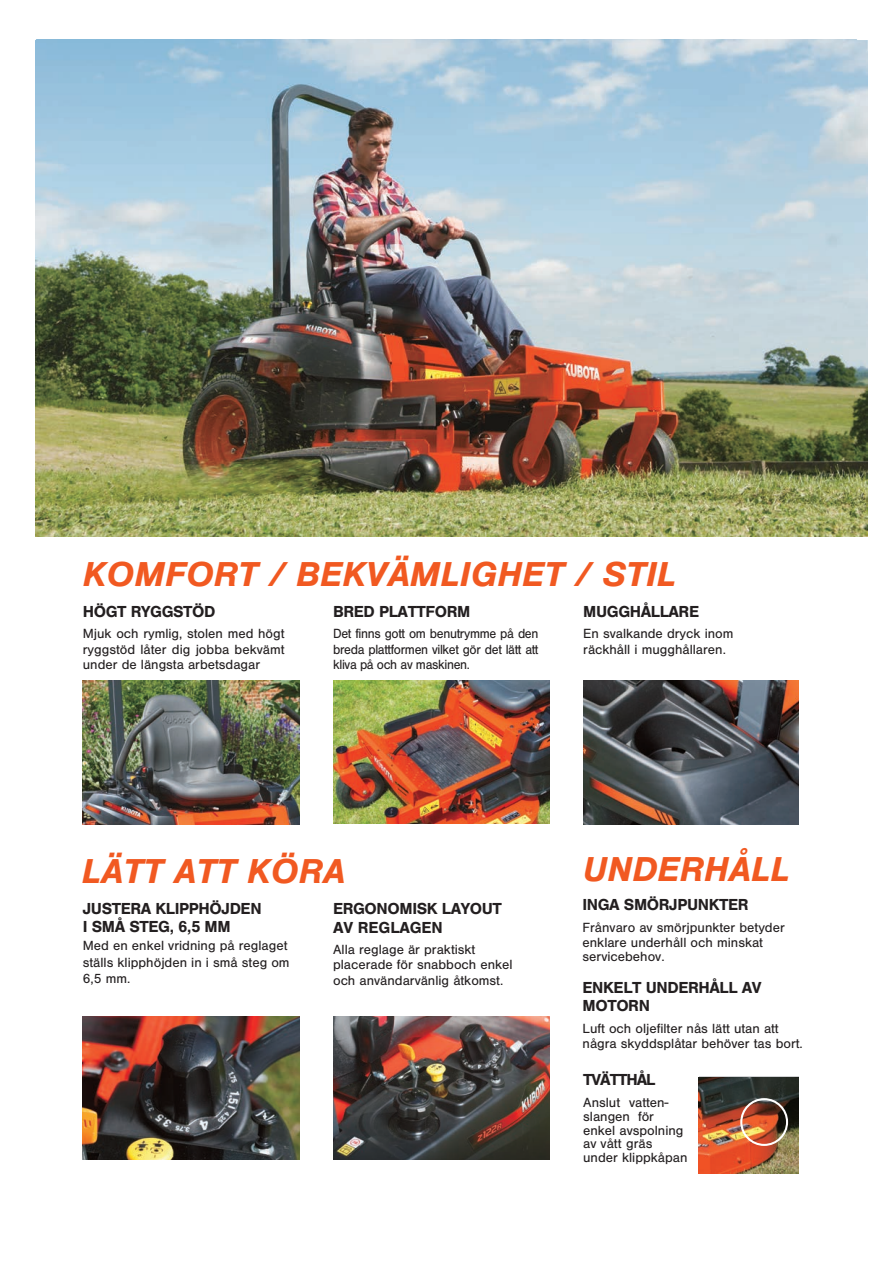
<style>
.page{position:relative;width:893px;height:1263px;background:#fff}
.page>*{position:absolute;margin:0;border:0;box-sizing:border-box;transform-origin:0 0}
.t1{font:italic 700 35.85px "Nimbus San";color:#f15921}
.t2{font:700 16.5px/18.1px "Nimbus San";letter-spacing:-.025em;color:#231f20}
.t3{font:700 16.5px "Nimbus San";letter-spacing:-.065em;color:#231f20}
.t4{font:13.8px/13.6px "Nimbus San";color:#231f20}
.t5{font:13.8px/15.1px "Nimbus San";color:#231f20;text-align:justify;scale:.94 1}
</style>
<div class="page">
<img style="left:583px;top:681px;width:215px;height:143px">
<img style="left:333px;top:680px;width:217px;height:144px">
<img style="left:83px;top:681px;width:216px;height:143px">
<img style="left:83px;top:1016px;width:216px;height:143px">
<img style="left:333px;top:1016px;width:217px;height:143px">
<img style="left:36px;top:39px;width:831px;height:498px">
<img style="left:699px;top:1077px;width:99px;height:96px">
<div style="left:740px;top:1098px;width:48px;height:48px;border:2px solid #fff;border-radius:50%"></div>
<hr style="left:857px;top:38px;width:36px;height:2px;background:#fff">
<h1 class="t1" style="left:83px;top:552px;width:595px">KOMFORT / BEKVÄMLIGHET / STIL</h1>
<p class="t2" style="left:83px;top:602px;width:134px">HÖGT RYGGSTÖD</p>
<p class="t4" style="left:83px;top:626px;width:203px;line-height:15.3px;text-align:justify">Mjuk och rymlig, stolen med högt ryggstöd låter dig jobba bekvämt under de längsta arbetsdagar</p>
<p class="t2" style="left:333px;top:602px;width:139px">BRED PLATTFORM</p>
<p class="t5" style="left:333px;top:626px;width:220px">Det finns gott om benutrymme på den breda plattformen vilket gör det lätt att kliva på och av maskinen.</p>
<p class="t2" style="left:583px;top:602px;width:117px">MUGGHÅLLARE</p>
<p class="t4" style="left:583px;top:626px;width:152px;line-height:15.6px">En svalkande dryck inom räckhåll i mugghållaren.</p>
<h1 class="t1" style="left:82px;top:850px;width:265px">LÄTT ATT KÖRA</h1>
<p class="t2" style="left:83px;top:900px;width:180px">JUSTERA KLIPPHÖJDEN<br>I SMÅ STEG, 6,5 MM</p>
<p class="t4" style="left:83px;top:937px;width:208px;line-height:16.5px">Med en enkel vridning på reglaget ställs klipphöjden in i små steg om<br>6,5 mm.</p>
<p class="t2" style="left:333px;top:900px;width:170px">ERGONOMISK LAYOUT<br>AV REGLAGEN</p>
<p class="t4" style="left:333px;top:942px;width:181px;line-height:15.1px">Alla reglage är praktiskt placerade för snabboch enkel och användarvänlig åtkomst.</p>
<h1 class="t1" style="left:583px;top:848px;width:209px">UNDERHÅLL</h1>
<p class="t2" style="left:583px;top:895px;width:168px">INGA SMÖRJPUNKTER</p>
<p class="t4" style="left:583px;top:920px;width:204px;line-height:14.9px">Frånvaro av smörjpunkter betyder enklare underhåll och minskat servicebehov.</p>
<p class="t2" style="left:583px;top:979px;width:180px">ENKELT UNDERHÅLL AV<br>MOTORN</p>
<p class="t4" style="left:583px;top:1021px;width:222px;line-height:14.5px">Luft och oljefilter nås lätt utan att några skyddsplåtar behöver tas bort.</p>
<p class="t3" style="left:583px;top:1070px;width:74px">TVÄTTHÅL</p>
<p class="t4" style="left:583px;top:1096px;width:106px">Anslut vatten&shy;slangen för enkel avspolning av vått gräs under klippkåpan</p>
</div>
